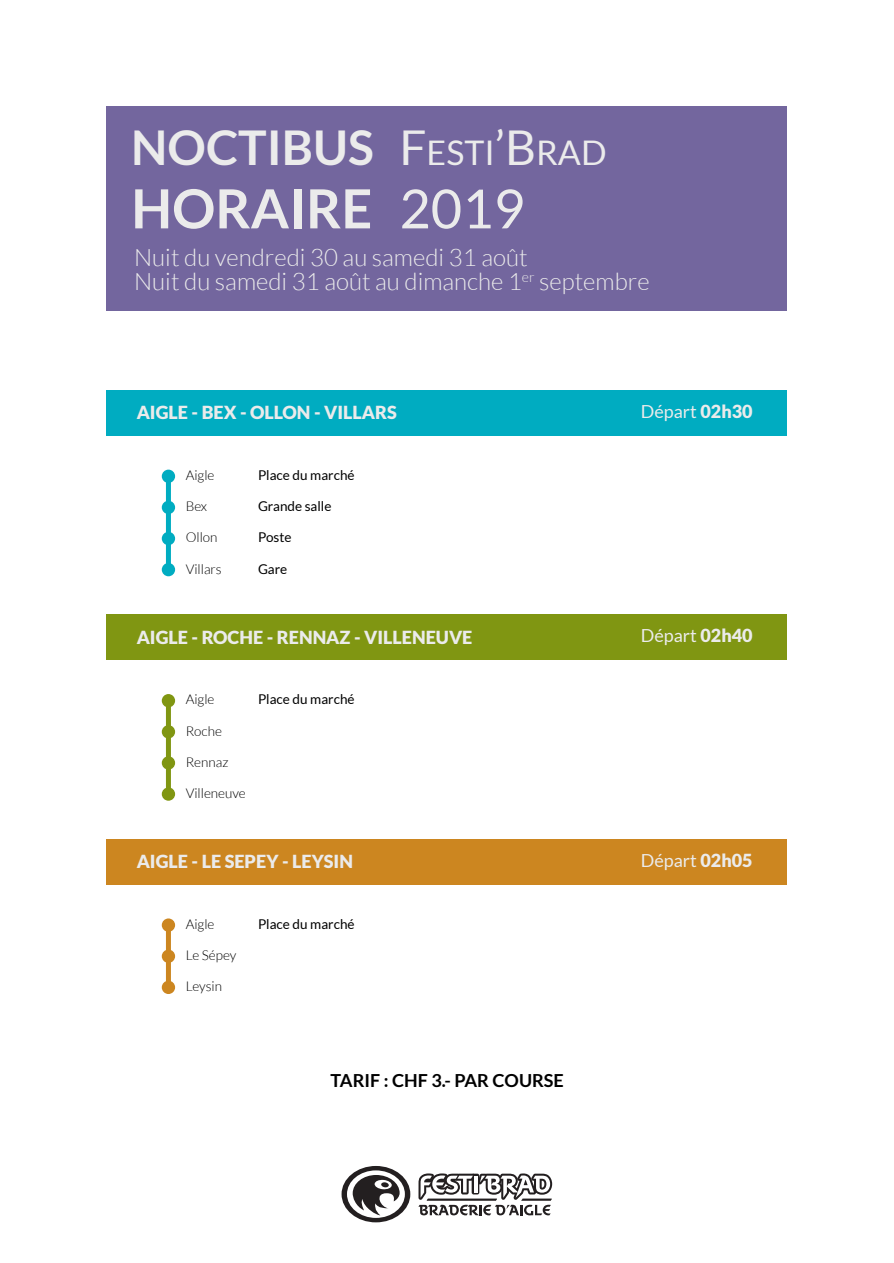
<style>
.page{position:relative;width:894px;height:1263px;background:#fff}
.page>*{position:absolute;margin:0;border:0;box-sizing:border-box;transform-origin:0 0}
.t1{font:700 54px "Lato";color:#ebebeb}
.t2{font:700 48px "Lato";color:#ebebeb}
.t3{font:300 24px/24px "Lato";color:#ebebeb}
.t4{font:900 18px "Lato";color:#ebebeb}
.t5{font:18px "Lato";color:#ebebeb}
.t6{font:700 18px "Lato";color:#000}
.t7{font:300 13.5px "Lato";color:#000}
.t8{font:13.5px "Lato";color:#000}
.s1{font-weight:400}
.s2{font-weight:400;font-size:33.9px}
.s3{font-weight:900}
</style>
<div class="page">
<svg style="left:418px;top:1173px;width:134px;height:42px"></svg>
<div style="left:341px;top:1166px;width:69px;height:56px;background:#231f20;border-radius:50%"></div>
<svg style="left:347px;top:1170px;width:58px;height:48px"></svg>
<svg style="left:352px;top:1175px;width:47px;height:40px"></svg>
<div style="left:106px;top:106px;width:681px;height:205px;background:#73669e"></div>
<div style="left:106px;top:390px;width:681px;height:45px;background:#00acc1"></div>
<div style="left:166px;top:476px;width:5px;height:94px;background:#00acc1"></div>
<div style="left:162px;top:470px;width:13px;height:13px;background:#00acc1;border-radius:50%"></div>
<div style="left:162px;top:563px;width:13px;height:13px;background:#00acc1;border-radius:50%"></div>
<div style="left:162px;top:532px;width:13px;height:13px;background:#00acc1;border-radius:50%"></div>
<div style="left:162px;top:501px;width:13px;height:13px;background:#00acc1;border-radius:50%"></div>
<div style="left:106px;top:615px;width:681px;height:45px;background:#809612"></div>
<div style="left:166px;top:701px;width:5px;height:93px;background:#809612"></div>
<div style="left:162px;top:694px;width:13px;height:13px;background:#809612;border-radius:50%"></div>
<div style="left:162px;top:787px;width:13px;height:14px;background:#809612;border-radius:50%"></div>
<div style="left:162px;top:756px;width:13px;height:14px;background:#809612;border-radius:50%"></div>
<div style="left:162px;top:725px;width:13px;height:13px;background:#809612;border-radius:50%"></div>
<div style="left:106px;top:839px;width:681px;height:45px;background:#cc8620"></div>
<div style="left:166px;top:925px;width:5px;height:62px;background:#cc8620"></div>
<div style="left:162px;top:918px;width:13px;height:14px;background:#cc8620;border-radius:50%"></div>
<div style="left:162px;top:981px;width:13px;height:13px;background:#cc8620;border-radius:50%"></div>
<div style="left:162px;top:950px;width:13px;height:13px;background:#cc8620;border-radius:50%"></div>
<h2 class="t2" style="left:131px;top:127px;width:476px">NOCTIBUS <span class="s1">F</span><span class="s2">ESTI</span><span class="s1">’B</span><span class="s2">RAD</span></h2>
<h1 class="t1" style="left:131px;top:185px;width:395px">HORAIRE <span class="s1">2019</span></h1>
<h3 class="t3" style="left:134px;top:247px;width:516px">Nuit du vendredi 30 au samedi 31 août<br>Nuit du samedi 31 août au dimanche 1<sup>er</sup> septembre</h3>
<p class="t4" style="left:137px;top:405px;width:262px">AIGLE - BEX - OLLON - VILLARS</p>
<p class="t5" style="left:640px;top:403px;width:113px">Départ <span class="s3">02h30</span></p>
<p class="t7" style="left:186px;top:469px;width:30px">Aigle</p>
<p class="t8" style="left:258px;top:469px;width:98px">Place du marché</p>
<p class="t7" style="left:186px;top:500px;width:23px">Bex</p>
<p class="t8" style="left:258px;top:500px;width:75px">Grande salle</p>
<p class="t7" style="left:186px;top:531px;width:33px">Ollon</p>
<p class="t8" style="left:258px;top:531px;width:35px">Poste</p>
<p class="t7" style="left:186px;top:563px;width:38px">Villars</p>
<p class="t8" style="left:258px;top:563px;width:31px">Gare</p>
<p class="t4" style="left:137px;top:629px;width:337px">AIGLE - ROCHE - RENNAZ - VILLENEUVE</p>
<p class="t5" style="left:640px;top:628px;width:113px">Départ <span class="s3">02h40</span></p>
<p class="t7" style="left:186px;top:694px;width:30px">Aigle</p>
<p class="t8" style="left:258px;top:694px;width:98px">Place du marché</p>
<p class="t7" style="left:186px;top:725px;width:38px">Roche</p>
<p class="t7" style="left:186px;top:756px;width:44px">Rennaz</p>
<p class="t7" style="left:186px;top:787px;width:62px">Villeneuve</p>
<p class="t4" style="left:137px;top:854px;width:218px">AIGLE - LE SEPEY - LEYSIN</p>
<p class="t5" style="left:640px;top:852px;width:113px">Départ <span class="s3">02h05</span></p>
<p class="t7" style="left:186px;top:918px;width:30px">Aigle</p>
<p class="t8" style="left:258px;top:918px;width:98px">Place du marché</p>
<p class="t7" style="left:186px;top:949px;width:52px">Le Sépey</p>
<p class="t7" style="left:186px;top:980px;width:38px">Leysin</p>
<p class="t6" style="left:330px;top:1072px;width:235px">TARIF : CHF 3.- PAR COURSE</p>
</div>
